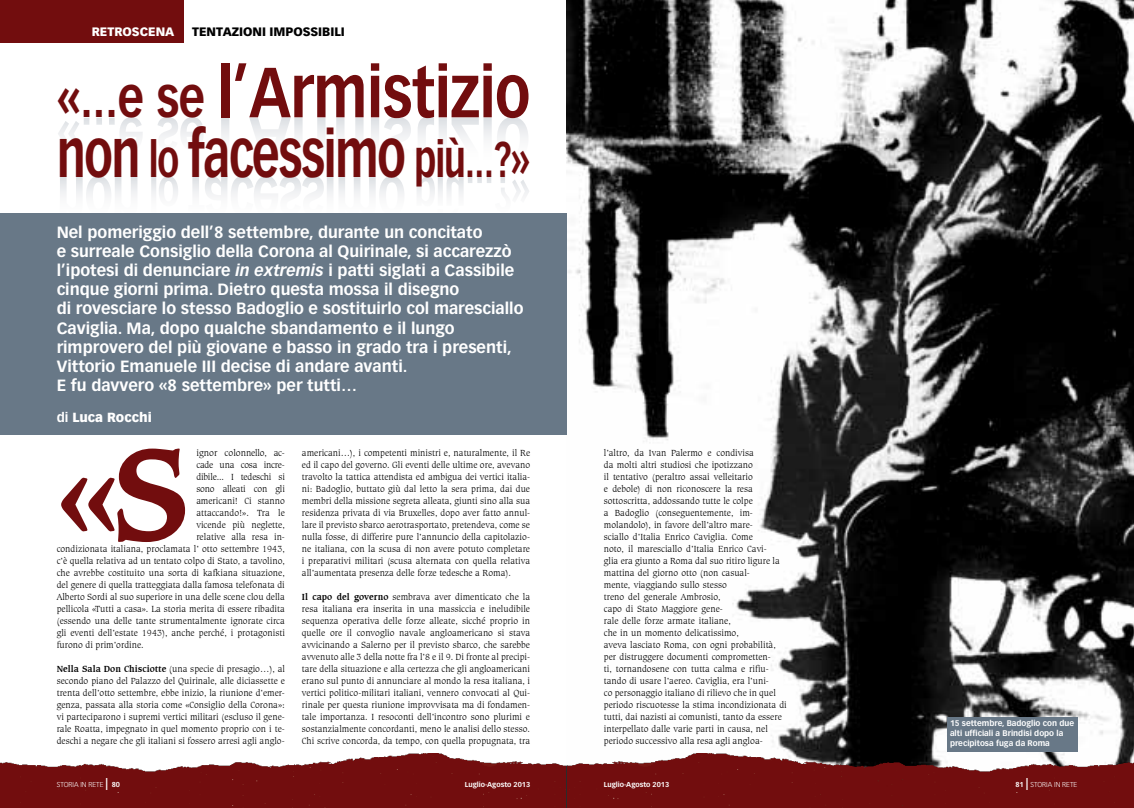
<style>
.page{position:relative;width:1134px;height:808px;background:#fff}
.page>*{position:absolute;margin:0;border:0;box-sizing:border-box;transform-origin:0 0}
.t1{font:700 138.2px "Caxton BT";color:#720d0e}
.t2{font:700 69.5px "Vectora LT Std";letter-spacing:-.01em;color:#720d0e;scale:.83 1}
.t3{font:700 63.7px "Vectora LT Std";letter-spacing:-.03em;color:#720d0e;scale:.73 1}
.t4{font:700 16px/19.2px "Vectora LT Std";color:#fff}
.t5{font:900 13px "Vectora LT Std";color:#fff}
.t6{font:900 12px "Vectora LT Std";color:#000}
.t7{font:900 12px "Vectora LT Std";color:#fff}
.t8{font:300 9.5px/12px "Caxton BT";color:#000;text-align:justify}
.t9{font:300 9.5px "Caxton BT";letter-spacing:-.02em;color:#000}
.t10{font:700 8px/10px "Vectora LT Std";color:#fff}
.t11{font:700 7px "Vectora LT Std";color:#fff}
.t12{font:300 7px "Vectora LT Std";color:#fff}
.s1{font-size:53.3px}
.s2{font-size:48.8px}
.s3{font-style:italic}
.s4{font-weight:700}
.s5{font-weight:700;font-size:12px}
</style>
<div class="page">
<img style="left:567px;top:0;width:567px;height:753px">
<img style="left:0;top:753px;width:1134px;height:55px">
<div style="left:0;top:0;width:183px;height:43px;background:#720d0e"></div>
<div style="left:0;top:213px;width:567px;height:222px;background:#687887"></div>
<div style="left:947px;top:717px;width:130px;height:34px;background:#687887"></div>
<p class="t7" style="left:92px;top:24px;width:84px">RETROSCENA</p>
<p class="t6" style="left:192px;top:24px;width:154px">TENTAZIONI IMPOSSIBILI</p>
<h2 class="t2" style="left:57px;top:50px;width:572px"><span class="s1">«...e se</span> l’Armistizio</h2>
<h3 class="t3" style="left:57px;top:115px;width:650px">non <span class="s2">lo</span> facessimo <span class="s2">più...?»</span></h3>
<p class="t4" style="left:57px;top:222px;width:468px">Nel pomeriggio dell’8 settembre, durante un concitato<br>e surreale Consiglio della Corona al Quirinale, si accarezzò l’ipotesi di denunciare <span class="s3">in extremis</span> i patti siglati a Cassibile cinque giorni prima. Dietro questa mossa il disegno<br>di rovesciare lo stesso Badoglio e sostituirlo col maresciallo Caviglia. Ma, dopo qualche sbandamento e il lungo rimprovero del più giovane e basso in grado tra i presenti, Vittorio Emanuele III decise di andare avanti.<br>E fu davvero «8 settembre» per tutti…</p>
<h3 class="t5" style="left:57px;top:410px;width:97px"><span class="s4">di</span> LUCA ROCCHI</h3>
<h1 class="t1" style="left:57px;top:407px;width:137px">«S</h1>
<p class="t8" style="left:196px;top:447px;width:90px">ignor colonnello, ac-</p>
<p class="t8" style="left:302px;top:447px;width:230px">americani…), i competenti ministri e, naturalmente, il Re ed il capo del governo. Gli eventi delle ultime ore, avevano travolto la tattica attendista ed ambigua dei vertici italia&shy;ni: Badoglio, buttato giù dal letto la sera prima, dai due membri della missione segreta alleata, giunti sino alla sua residenza privata di via Bruxelles, dopo aver fatto annul&shy;lare il previsto sbarco aerotrasportato, pretendeva, come se nulla fosse, di differire pure l’annuncio della capitolazio&shy;ne italiana, con la scusa di non avere potuto completare i preparativi militari (scusa alternata con quella relativa all’aumentata presenza delle forze tedesche a Roma).</p>
<p class="t8" style="left:302px;top:591px;width:230px"><span class="s4">Il capo del governo</span> sembrava aver dimenticato che la resa italiana era inserita in una massiccia e ineludibile sequenza operativa delle forze alleate, sicché proprio in quelle ore il convoglio navale angloamericano si stava avvicinando a Salerno per il previsto sbarco, che sarebbe avvenuto alle 3 della notte fra l’8 e il 9. Di fronte al precipi&shy;tare della situazione e alla certezza che gli angloamericani erano sul punto di annunciare al mondo la resa italiana, i vertici politico-militari italiani, vennero convocati al Qui&shy;rinale per questa riunione improvvisata ma di fondamen&shy;tale importanza. I resoconti dell’incontro sono plurimi e sostanzialmente concordanti, meno le analisi dello stesso.<br>Chi scrive concorda, da tempo, con quella propugnata, tra</p>
<p class="t9" style="left:196px;top:459px;width:90px">cade una cosa incre-</p>
<p class="t9" style="left:196px;top:471px;width:90px">dibile... I tedeschi si</p>
<p class="t9" style="left:196px;top:483px;width:90px">sono alleati con gli</p>
<p class="t8" style="left:196px;top:495px;width:90px">americani! Ci stanno</p>
<p class="t8" style="left:196px;top:507px;width:90px">attaccando!». Tra le</p>
<p class="t8" style="left:196px;top:519px;width:90px">vicende più neglette,</p>
<p class="t8" style="left:196px;top:531px;width:90px">relative alla resa in-</p>
<p class="t8" style="left:57px;top:543px;width:230px">condizionata italiana, proclamata l’ otto settembre 1943,</p>
<p class="t8" style="left:57px;top:555px;width:230px">c’è quella relativa ad un tentato colpo di Stato, a tavolino,</p>
<p class="t8" style="left:57px;top:567px;width:230px">che avrebbe costituito una sorta di kafkiana situazione,</p>
<p class="t8" style="left:57px;top:579px;width:230px">del genere di quella tratteggiata dalla famosa telefonata di</p>
<p class="t8" style="left:57px;top:591px;width:230px">Alberto Sordi al suo superiore in una delle scene clou della</p>
<p class="t8" style="left:57px;top:603px;width:230px">pellicola «Tutti a casa». La storia merita di essere ribadita</p>
<p class="t8" style="left:57px;top:615px;width:230px">(essendo una delle tante strumentalmente ignorate circa</p>
<p class="t8" style="left:57px;top:627px;width:230px">gli eventi dell’estate 1943), anche perché, i protagonisti</p>
<p class="t8" style="left:57px;top:639px;width:89px">furono di prim’ordine.</p>
<p class="t8" style="left:57px;top:663px;width:230px"><span class="s4">Nella Sala Don Chisciotte</span> (una specie di presagio…), al secondo piano del Palazzo del Quirinale, alle diciassette e trenta dell’otto settembre, ebbe inizio, la riunione d’emer&shy;genza, passata alla storia come «Consiglio della Corona»: vi parteciparono i supremi vertici militari (escluso il gene&shy;rale Roatta, impegnato in quel momento proprio con i te&shy;deschi a negare che gli italiani si fossero arresi agli anglo-</p>
<p class="t8" style="left:604px;top:447px;width:185px;text-align:left">l’altro, da Ivan Palermo e condivisa<br>da molti altri studiosi che ipotizzano<br>il tentativo (peraltro assai velleitario<br>e debole) di non riconoscere la resa sottoscritta, addossando tutte le colpe<br>a Badoglio (conseguentemente, im&shy;molandolo), in favore dell’altro mare-<br>sciallo d’Italia Enrico Caviglia. Come<br>noto, il maresciallo d’Italia Enrico Cavi-<br>glia era giunto a Roma dal suo ritiro ligure la mattina del giorno otto (non casual-<br>mente, viaggiando sullo stesso<br>treno del generale Ambrosio,<br>capo di Stato Maggiore gene-<br>rale delle forze armate italiane,<br>che in un momento delicatissimo,<br>aveva lasciato Roma, con ogni probabilità, per distruggere documenti comprometten-<br>ti, tornandosene con tutta calma e rifiu&shy;tando di usare l’aereo. Caviglia, era l’uni-<br>co personaggio italiano di rilievo che in quel periodo riscuotesse la stima incondizionata di tutti, dai nazisti ai comunisti, tanto da essere interpellato dalle varie parti in causa, nel periodo successivo alla resa agli angloa-</p>
<p class="t10" style="left:950px;top:719px;width:126px">15 settembre, Badoglio con due alti ufficiali a Brindisi dopo la precipitosa fuga da Roma</p>
<p class="t12" style="left:57px;top:780px;width:65px">STORIA IN RETE <span class="s5">|</span> <span class="s4">80</span></p>
<p class="t11" style="left:465px;top:780px;width:67px">Luglio-Agosto 2013</p>
<p class="t11" style="left:604px;top:780px;width:67px">Luglio-Agosto 2013</p>
<p class="t12" style="left:1015px;top:780px;width:63px"><span class="s4">81</span> <span class="s5">|</span> STORIA IN RETE</p>
</div>
